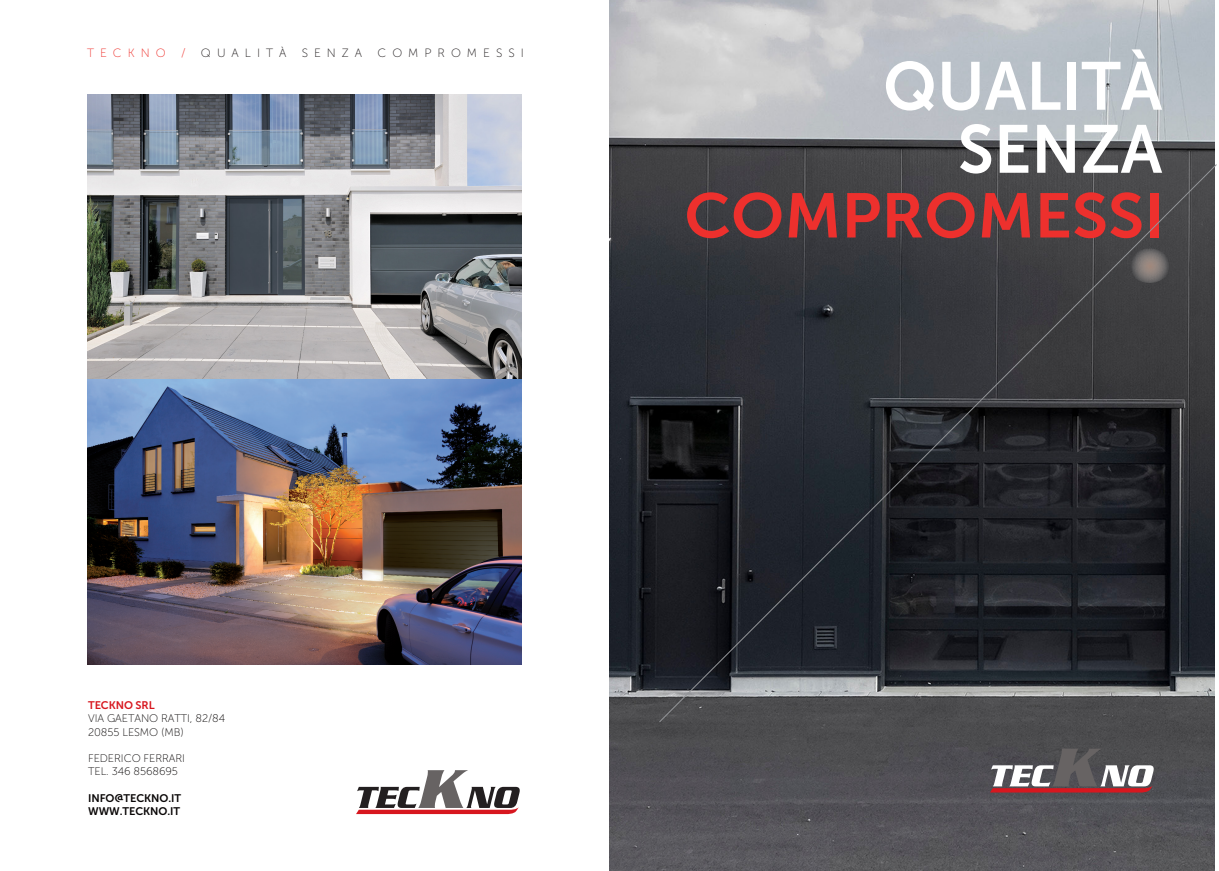
<style>
.page{position:relative;width:1219px;height:871px;background:#fff}
.page>*{position:absolute;margin:0;border:0;box-sizing:border-box;transform-origin:0 0}
.t1{font:67.5px/63px "Museo Sans 700";color:#fff;text-align:right;scale:.96 1}
.t2{font:62.5px "Museo Sans 700";color:#ed302d;scale:1.04 1}
.t3{font:12px "Museo Sans 100";letter-spacing:.5em;color:#231f20}
.t4{font:12px "Museo Sans 100";letter-spacing:.5em;color:#ee322d}
.t5{font:11px/13.2px "Museo Sans 100";letter-spacing:-.005em;color:#080505}
.t6{font:11px/13.2px "Museo Sans 700";letter-spacing:-.005em;color:#080505}
.t7{font:11px "Museo Sans 700";letter-spacing:-.005em;color:#d7171f}
</style>
<div class="page">
<img style="left:609px;top:0;width:606px;height:869px">
<img style="left:87px;top:370px;width:435px;height:294px">
<svg style="left:658px;top:163px;width:559px;height:560px;background:#303237"></svg>
<svg style="left:990px;top:748px;width:164px;height:44px"></svg>
<img style="left:87px;top:94px;width:434px;height:284px">
<svg style="left:356px;top:770px;width:164px;height:43px"></svg>
<svg style="left:1128px;top:248px;width:43px;height:35px;background:#666261"></svg>
<p class="t4" style="left:87px;top:46px;width:80px">TECKNO</p>
<p class="t4" style="left:181px;top:46px;width:6px">/</p>
<p class="t3" style="left:201px;top:46px;width:87px">QUALITÀ</p>
<p class="t3" style="left:302px;top:46px;width:62px">SENZA</p>
<p class="t3" style="left:378px;top:46px;width:148px">COMPROMESSI</p>
<h1 class="t1" style="left:883px;top:55px;width:292px">QUALITÀ<br>SENZA</h1>
<h2 class="t2" style="left:684px;top:181px;width:463px">COMPROMESSI</h2>
<p class="t7" style="left:88px;top:699px;width:68px">TECKNO SRL</p>
<p class="t5" style="left:88px;top:711px;width:139px">VIA GAETANO RATTI, 82/84<br>20855 LESMO (MB)</p>
<p class="t5" style="left:88px;top:751px;width:98px">FEDERICO FERRARI<br>TEL. 346 8568695</p>
<p class="t6" style="left:88px;top:791px;width:95px">INFO@TECKNO.IT<br>WWW.TECKNO.IT</p>
</div>
